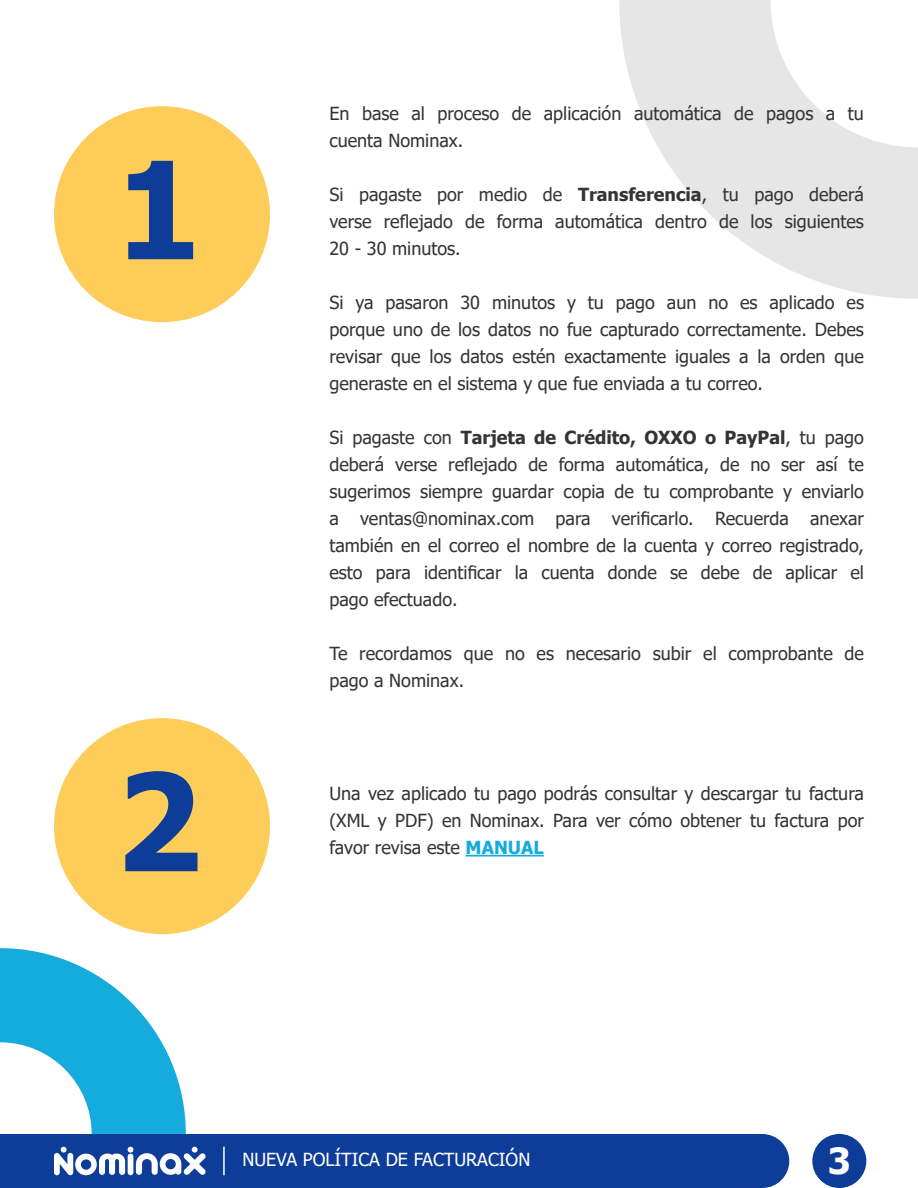
<style>
.page{position:relative;width:918px;height:1188px;background:#fff}
.page>*{position:absolute;margin:0;border:0;box-sizing:border-box;transform-origin:0 0}
.t1{font:700 135px "Tahoma";color:#0e3c99}
.t2{font:700 36px "Tahoma";color:#fff}
.t3{font:18px/27px "Tahoma";color:#343433;text-align:justify}
.t4{font:18px "Tahoma";color:#fff}
.s1{font-weight:700}
.s2{font-weight:700;color:#15abdd}
</style>
<div class="page">
<div style="left:812px;top:1134px;width:54px;height:54px;background:#0e3c99;border-radius:50%"></div>
<div style="left:735px;top:1134px;width:54px;height:54px;background:#0e3c99;border-radius:50%"></div>
<svg style="left:0;top:948px;width:162px;height:94px;fill:#15abdd"></svg>
<svg style="left:619px;top:0;width:299px;height:299px;fill:#e6e6e6"></svg>
<svg style="left:771px;top:0;width:147px;height:147px"></svg>
<hr style="left:466px;top:855px;width:78px;height:2px;background:#15abdd">
<div style="left:54px;top:106px;width:216px;height:216px;background:#fecd59;border-radius:50%"></div>
<div style="left:54px;top:718px;width:216px;height:216px;background:#fecd59;border-radius:50%"></div>
<div style="left:0;top:1134px;width:762px;height:54px;background:#0e3c99"></div>
<svg style="left:0;top:1042px;width:206px;height:134px"></svg>
<hr style="left:223px;top:1147px;width:2px;height:28px;background:#fff">
<h1 class="t1" style="left:115px;top:115px;width:87px">1</h1>
<h1 class="t1" style="left:115px;top:727px;width:87px">2</h1>
<p class="t3" style="left:329px;top:101px;width:536px">En base al proceso de aplicación automática de pagos a tu cuenta Nominax.</p>
<p class="t3" style="left:329px;top:182px;width:536px">Si pagaste por medio de <span class="s1">Transferencia</span>, tu pago deberá verse reflejado de forma automática dentro de los siguientes 20 - 30 minutos.</p>
<p class="t3" style="left:329px;top:290px;width:536px">Si ya pasaron 30 minutos y tu pago aun no es aplicado es porque uno de los datos no fue capturado correctamente. Debes revisar que los datos estén exactamente iguales a la orden que generaste en el sistema y que fue enviada a tu correo.</p>
<p class="t3" style="left:329px;top:425px;width:536px">Si pagaste con <span class="s1">Tarjeta de Crédito, OXXO o PayPal</span>, tu pago deberá verse reflejado de forma automática, de no ser así te sugerimos siempre guardar copia de tu comprobante y enviarlo a ventas@nominax.com para verificarlo. Recuerda anexar también en el correo el nombre de la cuenta y correo registrado, esto para identificar la cuenta donde se debe de aplicar el pago efectuado.</p>
<p class="t3" style="left:329px;top:641px;width:536px">Te recordamos que no es necesario subir el comprobante de pago a Nominax.</p>
<p class="t3" style="left:329px;top:781px;width:536px">Una vez aplicado tu pago podrás consultar y descargar tu factura (XML y PDF) en Nominax. Para ver cómo obtener tu factura por favor revisa este <span class="s2">MANUAL</span></p>
<p class="t4" style="left:242px;top:1147px;width:290px">NUEVA POLÍTICA DE FACTURACIÓN</p>
<h2 class="t2" style="left:828px;top:1136px;width:24px">3</h2>
</div>
